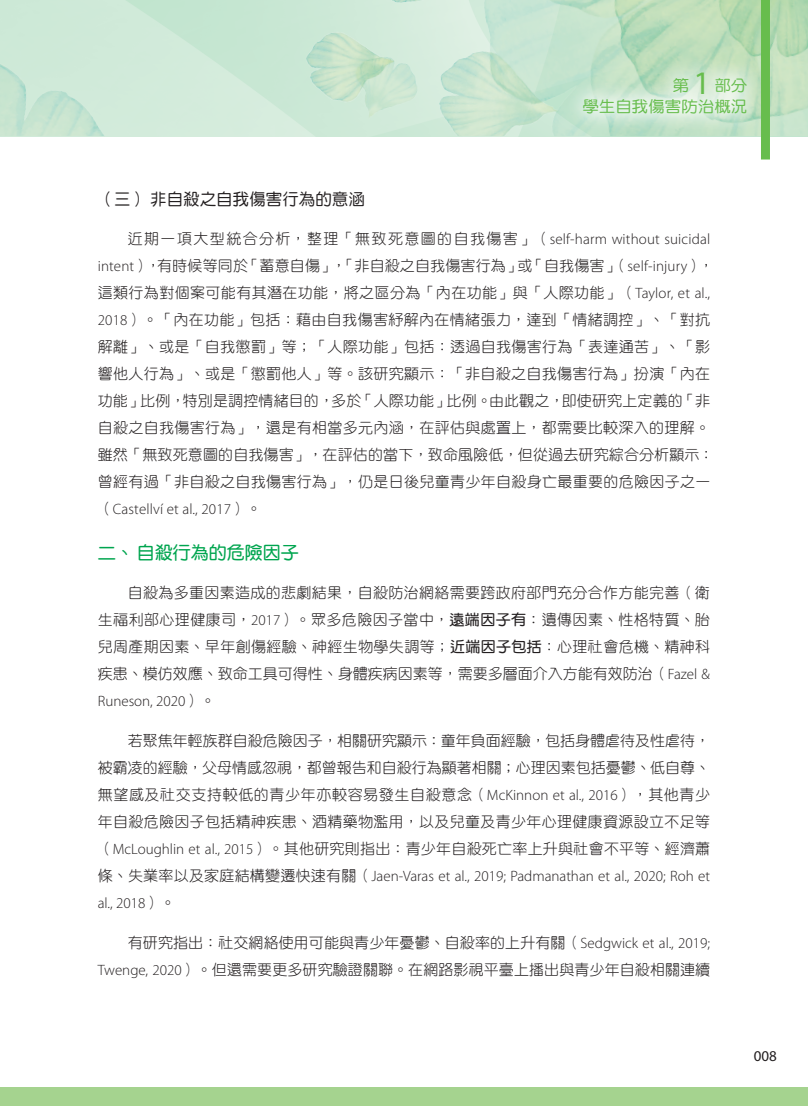
<style>
.page{position:relative;width:808px;height:1106px;background:#fff}
.page>*{position:absolute;margin:0;border:0;box-sizing:border-box;transform-origin:0 0}
.t1{font:18px "DF Yuan Std W7";color:#00a54f}
.t2{font:16.5px "DF Yuan Std W5";color:#231f20}
.t3{font:15.6px/21.1px "DF Yuan Std W5";color:#67bd4d;text-align:right;scale:1.05 1}
.t4{font:15px/27px "DF Yuan Std W3";letter-spacing:.02em;color:#231f20;text-align:justify}
.t5{font:300 15px/27px "Myriad Pro";color:#231f20}
.t6{font:15px "Myriad Pro";color:#231f20}
.s1{font-family:"Myriad Pro";font-size:33px}
.s2{font-family:"Myriad Pro";font-weight:300}
.s3{font-family:"DF Yuan Std W3";font-weight:400}
.s4{font-family:"DF Yuan Std W7"}
</style>
<div class="page">
<img style="left:0;top:0;width:808px;height:136px">
<svg style="left:564px;top:53px;width:197px;height:80px;background:#c9e5ce"></svg>
<div style="left:0;top:1087px;width:808px;height:19px;background:#a5d38f"></div>
<div style="left:761px;top:0;width:9px;height:159px;background:#67bd4d"></div>
<p class="t3" style="left:582px;top:74px;width:159px">第<span class="s1">1</span>部分<br>學生自我傷害防治概況</p>
<p class="t2" style="left:98px;top:190px;width:269px">（三）非自殺之自我傷害行為的意涵</p>
<p class="t4" style="left:98px;top:225px;width:618px;text-align:left;text-indent:30px">近期一項大型統合分析，整理「無致死意圖的自我傷害」（<span class="s2">self-harm without suicidal intent</span>），有時候等同於「蓄意自傷」，「非自殺之自我傷害行為」或「自我傷害」（<span class="s2">self-injury</span>），這類行為對個案可能有其潛在功能，將之區分為「內在功能」與「人際功能」（<span class="s2">Taylor, et al., 2018</span>）。「內在功能」包括：藉由自我傷害紓解內在情緒張力，達到「情緒調控」、「對抗解離」、或是「自我懲罰」等；「人際功能」包括：透過自我傷害行為「表達通苦」、「影響他人行為」、或是「懲罰他人」等。該研究顯示：「非自殺之自我傷害行為」扮演「內在功能」比例，特別是調控情緒目的，多於「人際功能」比例。由此觀之，即使研究上定義的「非自殺之自我傷害行為」，還是有相當多元內涵，在評估與處置上，都需要比較深入的理解。雖然「無致死意圖的自我傷害」，在評估的當下，致命風險低，但從過去研究綜合分析顯示：曾經有過「非自殺之自我傷害行為」，仍是日後兒童青少年自殺身亡最重要的危險因子之一</p>
<p class="t5" style="left:98px;top:496px;width:165px"><span class="s3">（</span>Castellví et al., 2017<span class="s3">）。</span></p>
<p class="t1" style="left:98px;top:543px;width:203px">二、自殺行為的危險因子</p>
<p class="t4" style="left:98px;top:579px;width:614px;text-indent:30px">自殺為多重因素造成的悲劇結果，自殺防治網絡需要跨政府部門充分合作方能完善（衛生福利部心理健康司，<span class="s2">2017</span>）。眾多危險因子當中，<span class="s4">遠端因子有</span>：遺傳因素、性格特質、胎兒周產期因素、早年創傷經驗、神經生物學失調等；<span class="s4">近端因子包括</span>：心理社會危機、精神科疾患、模仿效應、致命工具可得性、身體疾病因素等，需要多層面介入方能有效防治（<span class="s2">Fazel &amp;</span></p>
<p class="t5" style="left:98px;top:688px;width:119px">Runeson, 2020<span class="s3">）。</span></p>
<p class="t4" style="left:98px;top:726px;width:614px;text-indent:30px">若聚焦年輕族群自殺危險因子，相關研究顯示：童年負面經驗，包括身體虐待及性虐待，被霸凌的經驗，父母情感忽視，都曾報告和自殺行為顯著相關；心理因素包括憂鬱、低自尊、無望感及社交支持較低的青少年亦較容易發生自殺意念（<span class="s2">McKinnon et al., 2016</span>），其他青少年自殺危險因子包括精神疾患、酒精藥物濫用，以及兒童及青少年心理健康資源設立不足等（<span class="s2">McLoughlin et al., 2015</span>）。其他研究則指出：青少年自殺死亡率上升與社會不平等、經濟蕭</p>
<p class="t5" style="left:98px;top:862px;width:614px"><span class="s3">條、失業率以及家庭結構變遷快速有關（</span>Jaen-Varas et al., 2019; Padmanathan et al., 2020; Roh et al., 2018<span class="s3">）。</span></p>
<p class="t4" style="left:98px;top:928px;width:614px;text-align:right">有研究指出：社交網絡使用可能與青少年憂鬱、自殺率的上升有關（<span class="s2">Sedgwick et al., 2019;<br>Twenge, 2020</span>）。但還需要更多研究驗證關聯。在網路影視平臺上播出與青少年自殺相關連續</p>
<p class="t6" style="left:754px;top:1047px;width:25px">008</p>
</div>
